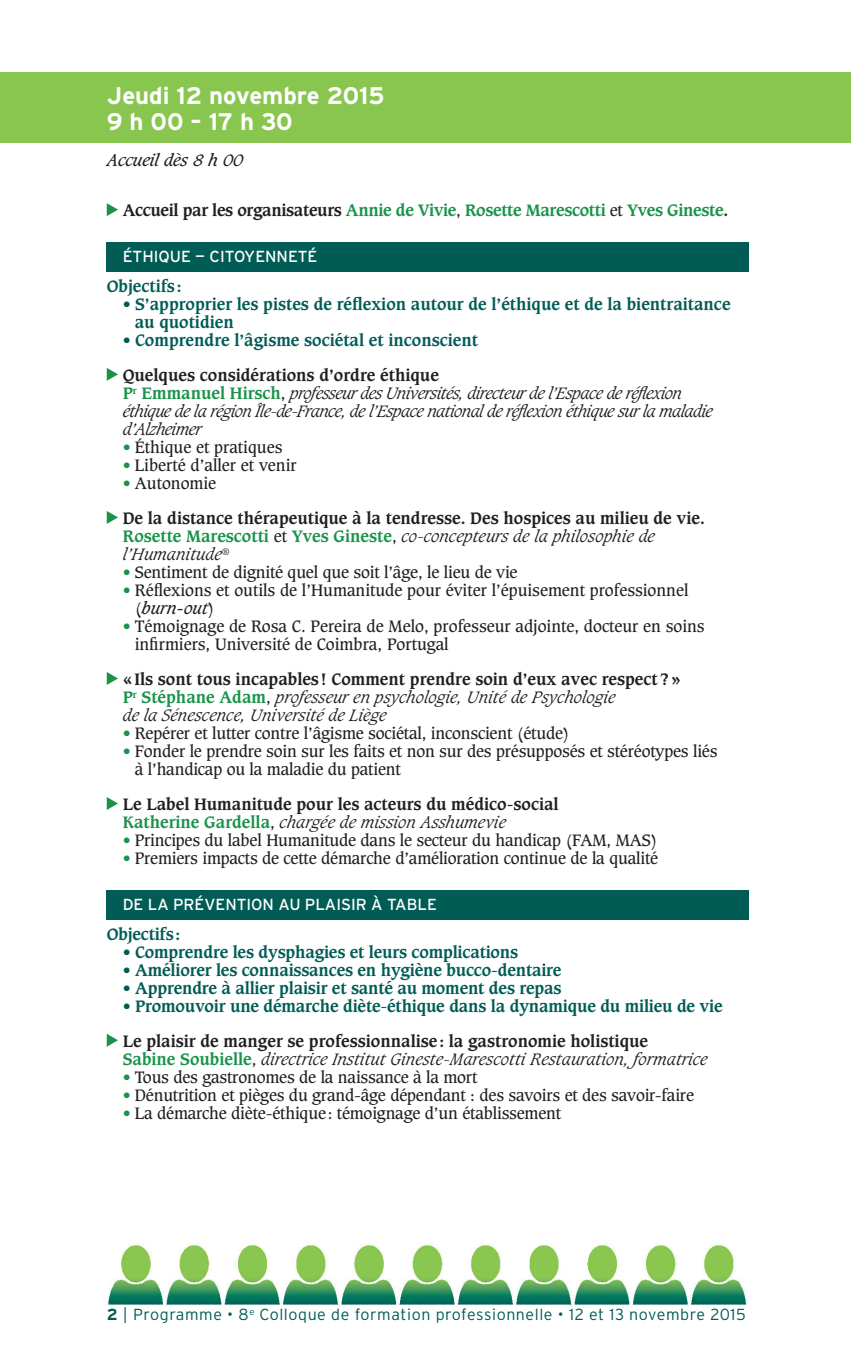
<style>
.page{position:relative;width:851px;height:1361px;background:#fff}
.page>*{position:absolute;margin:0;border:0;box-sizing:border-box;transform-origin:0 0}
.t1{font:700 24px/26px "Interstate";color:#fff}
.t2{font:16px/18px "Caxton";letter-spacing:-.01em;color:#231f20}
.t3{font:700 16px/18px "Caxton";letter-spacing:-.01em;color:#005c55}
.t4{font:700 16px/18px "Caxton";color:#231f20}
.t5{font:italic 300 16px/18px "Caxton";color:#231f20}
.t6{font:italic 300 16px/18px "Caxton";letter-spacing:-.04em;color:#231f20}
.t7{font:700 16px "Caxton";letter-spacing:-.02em;color:#1a934a}
.t8{font:300 16px "Interstate";letter-spacing:.035em;color:#005c55}
.t9{font:16px "Interstate";color:#fff}
.t10{font:italic 16px "Caxton";color:#231f20}
.s1{color:#231f20}
.s2{font-weight:400;color:#231f20}
.s3{font-weight:700;font-style:normal}
.s4{font-weight:700;font-style:normal;color:#1a934a}
.s5{font-weight:400;font-style:normal}
.s6{color:#1a934a}
.s7{font-weight:400;color:#1a934a}
.s8{font-weight:400}
.s9{font-style:italic}
.s10{font-weight:300;font-style:italic}
.s11{font-weight:700}
</style>
<div class="page">
<img style="left:108px;top:1244px;width:639px;height:62px">
<div style="left:107px;top:890px;width:641px;height:30px;background:#005c55"></div>
<div style="left:0;top:72px;width:850px;height:71px;background:#89c650"></div>
<div style="left:107px;top:242px;width:641px;height:29px;background:#005c55"></div>
<svg style="left:107px;top:203px;width:11px;height:13px"></svg>
<svg style="left:107px;top:368px;width:11px;height:13px"></svg>
<svg style="left:107px;top:511px;width:11px;height:13px"></svg>
<svg style="left:107px;top:672px;width:11px;height:13px"></svg>
<svg style="left:107px;top:797px;width:11px;height:13px"></svg>
<svg style="left:107px;top:1034px;width:11px;height:12px"></svg>
<h1 class="t1" style="left:107px;top:84px;width:279px">Jeudi 12 novembre 2015<br>9 h 00 – 17 h 30</h1>
<p class="t10" style="left:107px;top:152px;width:138px">Accueil dès 8 h 00</p>
<p class="t7" style="left:123px;top:203px;width:606px"><span class="s1">Accueil par les organisateurs</span> Annie de Vivie<span class="s2">,</span> Rosette Marescotti <span class="s2">et</span> Yves Gineste<span class="s1">.</span></p>
<p class="t9" style="left:123px;top:251px;width:196px">ÉTHIQUE — CITOYENNETÉ</p>
<p class="t3" style="left:107px;top:278px;width:76px">Objectifs :</p>
<p class="t3" style="left:135px;top:296px;width:597px;text-indent:-12px">• S’approprier les pistes de réflexion autour de l’éthique et de la bientraitance au quotidien</p>
<p class="t3" style="left:123px;top:332px;width:356px">• Comprendre l’âgisme sociétal et inconscient</p>
<p class="t6" style="left:123px;top:367px;width:591px"><span class="s3">Quelques considérations d’ordre éthique<br></span><span class="s4">P</span><sup>r</sup> <span class="s4">Emmanuel Hirsch</span><span class="s5">,</span> professeur des Universités, directeur de l’Espace de réflexion éthique de la région Île-de-France, de l’Espace national de réflexion éthique sur la maladie d’Alzheimer</p>
<p class="t2" style="left:123px;top:439px;width:161px"><span class="s6">•</span> Éthique et pratiques</p>
<p class="t2" style="left:123px;top:457px;width:175px"><span class="s6">•</span> Liberté d’aller et venir</p>
<p class="t4" style="left:123px;top:467px;width:583px;line-height:35px"><span class="s7">•</span> <span class="s8">Autonomie<br></span>De la distance thérapeutique à la tendresse. Des hospices au milieu de vie.</p>
<p class="t5" style="left:123px;top:528px;width:533px"><span class="s4">Rosette Marescotti</span> <span class="s5">et</span> <span class="s4">Yves Gineste</span><span class="s5">,</span> co-concepteurs de la philosophie de l’Humanitude<sup>®</sup></p>
<p class="t2" style="left:123px;top:564px;width:396px"><span class="s6">•</span> Sentiment de dignité quel que soit l’âge, le lieu de vie</p>
<p class="t2" style="left:135px;top:582px;width:555px;text-indent:-12px"><span class="s6">•</span> Réflexions et outils de l’Humanitude pour éviter l’épuisement professionnel (<span class="s9">burn-out</span>)</p>
<p class="t2" style="left:135px;top:618px;width:571px;text-indent:-12px"><span class="s6">•</span> Témoignage de Rosa C. Pereira de Melo, professeur adjointe, docteur en soins infirmiers, Université de Coimbra, Portugal</p>
<p class="t5" style="left:123px;top:671px;width:559px"><span class="s3">« Ils sont tous incapables ! Comment prendre soin d’eux avec respect ? »<br></span><span class="s4">P</span><sup>r</sup> <span class="s4">Stéphane Adam</span><span class="s5">,</span> professeur en psychologie, Unité de Psychologie<br>de la Sénescence, Université de Liège</p>
<p class="t2" style="left:123px;top:725px;width:448px"><span class="s6">•</span> Repérer et lutter contre l’âgisme sociétal, inconscient (étude)</p>
<p class="t2" style="left:135px;top:743px;width:584px;text-indent:-12px"><span class="s6">•</span> Fonder le prendre soin sur les faits et non sur des présupposés et stéréotypes liés à l’handicap ou la maladie du patient</p>
<p class="t4" style="left:123px;top:796px;width:437px">Le Label Humanitude pour les acteurs du médico-social<br><span class="s6">Katherine Gardella</span><span class="s8">,</span> <span class="s10">chargée de mission Asshumevie</span></p>
<p class="t2" style="left:123px;top:832px;width:536px"><span class="s6">•</span> Principes du label Humanitude dans le secteur du handicap (FAM, MAS)</p>
<p class="t2" style="left:123px;top:850px;width:537px"><span class="s6">•</span> Premiers impacts de cette démarche d’amélioration continue de la qualité</p>
<p class="t9" style="left:123px;top:899px;width:315px">DE LA PRÉVENTION AU PLAISIR À TABLE</p>
<p class="t3" style="left:107px;top:926px;width:75px">Objectifs :</p>
<p class="t3" style="left:123px;top:944px;width:397px">• Comprendre les dysphagies et leurs complications</p>
<p class="t3" style="left:123px;top:962px;width:440px">• Améliorer les connaissances en hygiène bucco-dentaire</p>
<p class="t3" style="left:123px;top:980px;width:440px">• Apprendre à allier plaisir et santé au moment des repas</p>
<p class="t3" style="left:123px;top:998px;width:601px">• Promouvoir une démarche diète-éthique dans la dynamique du milieu de vie</p>
<p class="t4" style="left:123px;top:1033px;width:586px">Le plaisir de manger se professionnalise : la gastronomie holistique<br><span class="s6">Sabine Soubielle</span><span class="s8">,</span> <span class="s10">directrice Institut Gineste-Marescotti Restauration, formatrice</span></p>
<p class="t2" style="left:123px;top:1069px;width:356px"><span class="s6">•</span> Tous des gastronomes de la naissance à la mort</p>
<p class="t2" style="left:123px;top:1087px;width:572px"><span class="s6">•</span> Dénutrition et pièges du grand-âge dépendant : des savoirs et des savoir-faire</p>
<p class="t2" style="left:123px;top:1105px;width:440px"><span class="s6">•</span> La démarche diète-éthique : témoignage d’un établissement</p>
<p class="t8" style="left:107px;top:1305px;width:640px"><span class="s11">2</span> | Programme • 8<sup>e</sup> Colloque de formation professionnelle • 12 et 13 novembre 2015</p>
</div>
